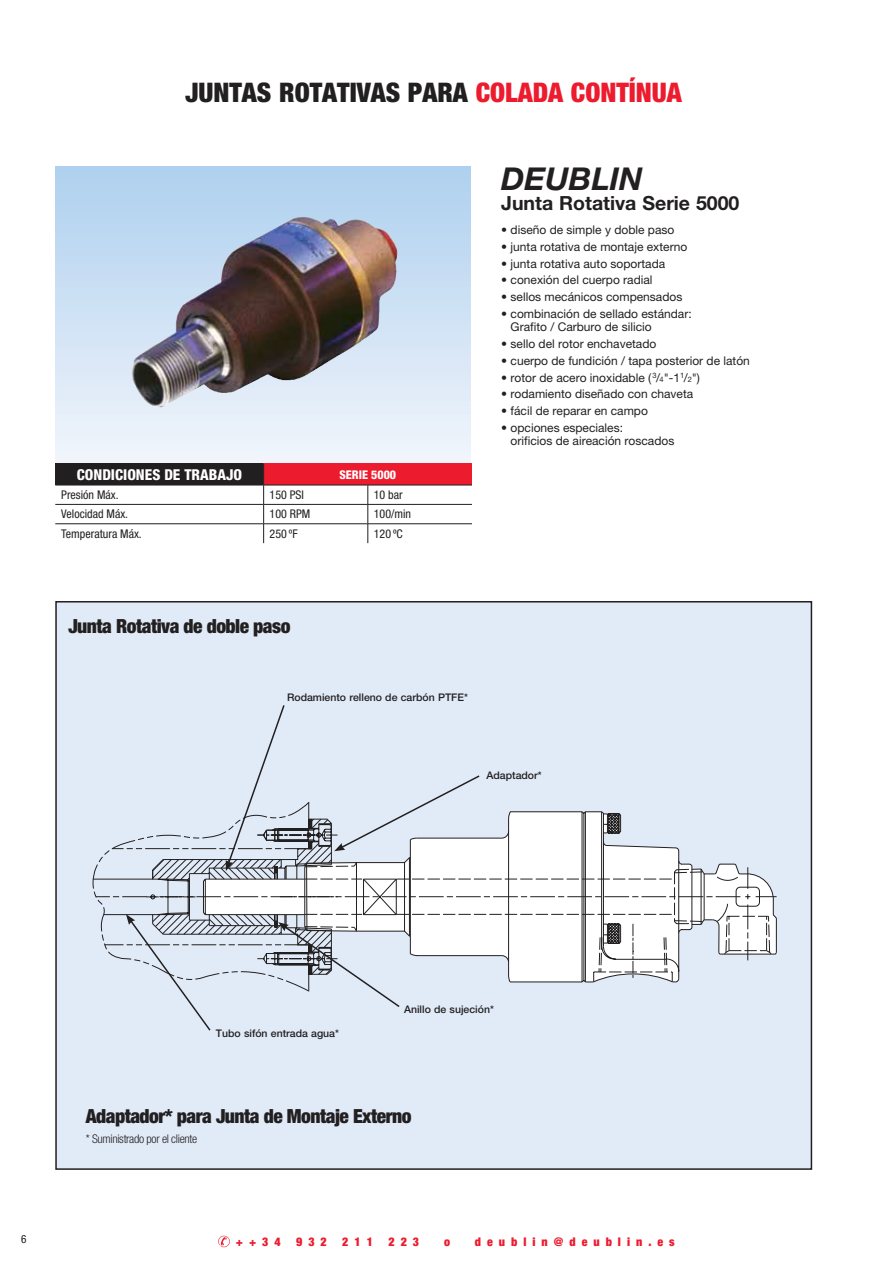
<style>
.page{position:relative;width:893px;height:1263px;background:#fff}
.page>*{position:absolute;margin:0;border:0;box-sizing:border-box;transform-origin:0 0}
.t1{font:italic 700 31.5px "Helvetica Neue LT Pro";color:#221f20}
.t2{font:900 condensed 27px "Helvetica Neue LT Pro";color:#221f20}
.t3{font:900 condensed 19.5px "Helvetica Neue LT Pro";letter-spacing:-.025em;color:#221f20}
.t4{font:700 19.5px "Helvetica Neue LT Pro";color:#221f20}
.t5{font:800 condensed 15px "Helvetica Neue LT Pro";color:#fff}
.t6{font:12px/13.5px "Helvetica Neue LT Pro";color:#221f20}
.t7{font:condensed 12px "Helvetica Neue LT Pro";color:#221f20}
.t8{font:900 condensed 12px "Helvetica Neue LT Pro";letter-spacing:.5em;color:#ed1b2e}
.t9{font:300 condensed 12px "Helvetica Neue LT Pro";letter-spacing:-.025em;color:#221f20}
.t10{font:800 condensed 12px "Helvetica Neue LT Pro";color:#fff}
.t11{font:condensed 11.25px "Helvetica Neue LT Pro";color:#221f20}
.t12{font:500 10.5px "Helvetica Neue LT Pro";color:#221f20}
.s1{color:#ed1b2e}
.s2{font-size:7.5px}
</style>
<div class="page">
<div style="left:56px;top:602px;width:755px;height:567px;background:#e1ebf8"></div>
<svg style="left:55px;top:167px;width:416px;height:296px;background:#bcc8d7"></svg>
<svg style="left:93px;top:705px;width:684px;height:326px"></svg>
<img style="left:168px;top:217px;width:134px;height:120px">
<svg style="left:218px;top:1236px;width:12px;height:11px"></svg>
<div style="left:55px;top:463px;width:209px;height:22px;background:#221f20"></div>
<div style="left:264px;top:463px;width:208px;height:22px;background:#ed1b2e"></div>
<hr style="left:55px;top:485px;width:209px;height:1px;background:#221f20">
<hr style="left:264px;top:485px;width:104px;height:1px;background:#221f20">
<hr style="left:368px;top:485px;width:104px;height:1px;background:#221f20">
<hr style="left:55px;top:504px;width:209px;height:1px;background:#221f20">
<hr style="left:264px;top:504px;width:104px;height:1px;background:#221f20">
<hr style="left:368px;top:504px;width:104px;height:1px;background:#221f20">
<hr style="left:55px;top:523px;width:209px;height:1px;background:#221f20">
<hr style="left:264px;top:523px;width:104px;height:1px;background:#221f20">
<svg style="left:263px;top:463px;width:1px;height:80px"></svg>
<hr style="left:368px;top:523px;width:104px;height:1px;background:#221f20">
<svg style="left:368px;top:485px;width:1px;height:58px"></svg>
<h2 class="t2" style="left:185px;top:76px;width:498px">JUNTAS ROTATIVAS PARA <span class="s1">COLADA CONTÍNUA</span></h2>
<p class="t5" style="left:77px;top:465px;width:167px">CONDICIONES DE TRABAJO</p>
<p class="t10" style="left:339px;top:467px;width:58px">SERIE 5000</p>
<p class="t7" style="left:61px;top:488px;width:59px">Presión Máx.</p>
<p class="t7" style="left:270px;top:488px;width:36px">150 PSI</p>
<p class="t7" style="left:374px;top:488px;width:30px">10 bar</p>
<p class="t7" style="left:61px;top:507px;width:68px">Velocidad Máx.</p>
<p class="t7" style="left:270px;top:507px;width:42px">100 RPM</p>
<p class="t7" style="left:374px;top:507px;width:39px">100/min</p>
<p class="t7" style="left:61px;top:526px;width:82px">Temperatura Máx.</p>
<p class="t7" style="left:270px;top:526px;width:30px">250 ºF</p>
<p class="t7" style="left:374px;top:526px;width:30px">120 ºC</p>
<h1 class="t1" style="left:501px;top:159px;width:143px">DEUBLIN</h1>
<h3 class="t4" style="left:501px;top:191px;width:240px">Junta Rotativa Serie 5000</h3>
<p class="t6" style="left:501px;top:223px;width:175px">• diseño de simple y doble paso</p>
<p class="t6" style="left:501px;top:240px;width:188px">• junta rotativa de montaje externo</p>
<p class="t6" style="left:501px;top:256px;width:166px">• junta rotativa auto soportada</p>
<p class="t6" style="left:501px;top:273px;width:153px">• conexión del cuerpo radial</p>
<p class="t6" style="left:501px;top:290px;width:183px">• sellos mecánicos compensados</p>
<p class="t6" style="left:511px;top:307px;width:183px;text-indent:-9px">• combinación de sellado estándar:<br>Grafito / Carburo de silicio</p>
<p class="t6" style="left:501px;top:337px;width:157px">• sello del rotor enchavetado</p>
<p class="t6" style="left:501px;top:354px;width:250px">• cuerpo de fundición / tapa posterior de latón</p>
<p class="t6" style="left:501px;top:370px;width:200px">• rotor de acero inoxidable ( <sup>3</sup>/<span class="s2">4</span>"-1<sup>1</sup>/<span class="s2">2</span>")</p>
<p class="t6" style="left:501px;top:387px;width:194px">• rodamiento diseñado con chaveta</p>
<p class="t6" style="left:501px;top:404px;width:148px">• fácil de reparar en campo</p>
<p class="t6" style="left:511px;top:420px;width:165px;text-indent:-9px">• opciones especiales:<br>orificios de aireación roscados</p>
<h3 class="t3" style="left:68px;top:614px;width:224px">Junta Rotativa de doble paso</h3>
<p class="t12" style="left:287px;top:691px;width:182px">Rodamiento relleno de carbón PTFE*</p>
<p class="t12" style="left:486px;top:768px;width:57px">Adaptador*</p>
<p class="t12" style="left:216px;top:1027px;width:125px">Tubo sifón entrada agua*</p>
<p class="t12" style="left:404px;top:1003px;width:91px">Anillo de sujeción*</p>
<h3 class="t3" style="left:86px;top:1105px;width:327px">Adaptador* para Junta de Montaje Externo</h3>
<p class="t9" style="left:86px;top:1131px;width:113px">* Suministrado por el cliente</p>
<p class="t11" style="left:21px;top:1232px;width:7px">6</p>
<p class="t8" style="left:236px;top:1234px;width:46px">++34</p>
<p class="t8" style="left:296px;top:1234px;width:32px">932</p>
<p class="t8" style="left:342px;top:1234px;width:32px">211</p>
<p class="t8" style="left:388px;top:1234px;width:32px">223</p>
<p class="t8" style="left:444px;top:1234px;width:7px">o</p>
<p class="t8" style="left:475px;top:1234px;width:201px">deublin@deublin.es</p>
</div>
